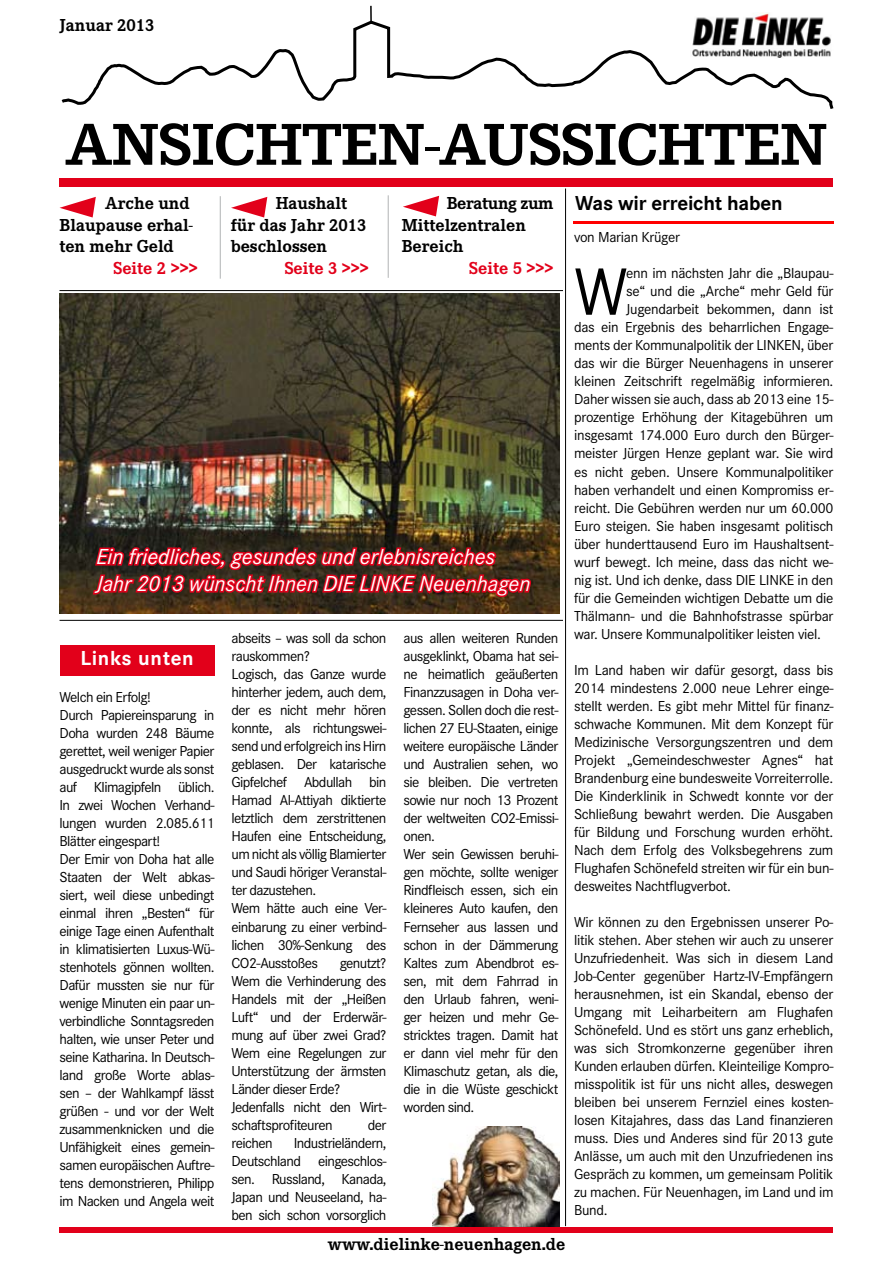
<style>
.page{position:relative;width:893px;height:1263px;background:#fff}
.page>*{position:absolute;margin:0;border:0;box-sizing:border-box;transform-origin:0 0}
.t1{font:69px "Corporate S";color:#000}
.t2{font:700 61.2px "Corporate E";letter-spacing:-.01em;color:#000;scale:1.1 1}
.t3{font:italic 22.5px/27px "Corporate S";color:#fff}
.t4{font:700 21px "Corporate S";letter-spacing:-.01em;color:#000}
.t5{font:700 21px "Corporate S";letter-spacing:.03em;color:#fff}
.t6{font:700 18px/21.6px "Corporate E";color:#000}
.t7{font:700 18px "Corporate E";color:#e2001a}
.t8{font:15px/18px "Corporate S";letter-spacing:-.04em;color:#000}
.t9{font:15px "Corporate S";letter-spacing:-.02em;color:#000}
</style>
<div class="page">
<img style="left:60px;top:293px;width:499px;height:321px">
<div style="left:60px;top:646px;width:154px;height:30px;background:#e2001a"></div>
<svg style="left:61px;top:21px;width:773px;height:88px"></svg>
<svg style="left:370px;top:6px;width:2px;height:16px"></svg>
<img style="left:690px;top:12px;width:143px;height:47px">
<div style="left:60px;top:179px;width:773px;height:8px;background:#e2001a"></div>
<div style="left:60px;top:1228px;width:773px;height:5px;background:#e2001a"></div>
<svg style="left:231px;top:197px;width:36px;height:20px"></svg>
<svg style="left:403px;top:196px;width:36px;height:20px"></svg>
<svg style="left:60px;top:197px;width:36px;height:20px"></svg>
<hr style="left:60px;top:290px;width:503px;height:1px;background:#000">
<hr style="left:60px;top:620px;width:503px;height:1px;background:#000">
<hr style="left:565px;top:189px;width:1px;height:1037px;background:#000">
<img style="left:433px;top:1126px;width:126px;height:100px">
<hr style="left:220px;top:196px;width:1px;height:83px;background:#b1b3b4">
<hr style="left:388px;top:195px;width:1px;height:83px;background:#b1b3b4">
<hr style="left:573px;top:221px;width:260px;height:3px;background:#f00">
<svg style="left:91px;top:545px;width:442px;height:60px;background:#771b1a"></svg>
<p class="t6" style="left:60px;top:14px;width:97px">Januar 2013</p>
<h2 class="t2" style="left:65px;top:110px;width:695px">ANSICHTEN-AUSSICHTEN</h2>
<p class="t6" style="left:60px;top:193px;width:135px;text-indent:46px">Arche und<br>Blaupause erhal&shy;ten mehr Geld</p>
<p class="t7" style="left:114px;top:258px;width:86px">Seite 2 &gt;&gt;&gt;</p>
<p class="t6" style="left:231px;top:193px;width:137px;text-indent:45px">Haushalt für das Jahr 2013 beschlossen</p>
<p class="t7" style="left:285px;top:258px;width:86px">Seite 3 &gt;&gt;&gt;</p>
<p class="t6" style="left:402px;top:193px;width:153px;text-indent:45px">Beratung zum<br>Mittelzentralen<br>Bereich</p>
<p class="t7" style="left:469px;top:258px;width:86px">Seite 5 &gt;&gt;&gt;</p>
<h3 class="t3" style="left:96px;top:543px;width:436px">Ein friedliches, gesundes und erlebnisreiches<br>Jahr 2013 wünscht Ihnen DIE LINKE Neuenhagen</h3>
<h3 class="t5" style="left:80px;top:646px;width:115px">Links unten</h3>
<p class="t8" style="left:60px;top:688px;width:156px">Welch ein Erfolg!<br>Durch Papiereinsparung in<br>Doha wurden 248 Bäume gerettet, weil weniger Papier ausgedruckt wurde als sonst auf Klimagipfeln üblich.<br>In zwei Wochen Verhand&shy;lungen wurden 2.085.611<br>Blätter eingespart!<br>Der Emir von Doha hat alle<br>Staaten der Welt abkas&shy;siert, weil diese unbedingt einmal ihren „Besten“ für einige Tage einen Aufenthalt in klimatisierten Luxus-Wü&shy;stenhotels gönnen wollten.<br>Dafür mussten sie nur für wenige Minuten ein paar un&shy;verbindliche Sonntagsreden halten, wie unser Peter und seine Katharina. In Deutsch&shy;land große Worte ablas&shy;sen – der Wahlkampf lässt grüßen - und vor der Welt zusammenknicken und die<br>Unfähigkeit eines gemein&shy;samen europäischen Auftre&shy;tens demonstrieren, Philipp im Nacken und Angela weit</p>
<p class="t8" style="left:232px;top:630px;width:156px">abseits – was soll da schon rauskommen?<br>Logisch, das Ganze wurde hinterher jedem, auch dem, der es nicht mehr hören konnte, als richtungswei&shy;send und erfolgreich ins Hirn geblasen. Der katarische<br>Gipfelchef Abdullah bin<br>Hamad Al-Attiyah diktierte letztlich dem zerstrittenen<br>Haufen eine Entscheidung, um nicht als völlig Blamierter und Saudi höriger Veranstal&shy;ter dazustehen.<br>Wem hätte auch eine Ver&shy;einbarung zu einer verbind&shy;lichen 30%-Senkung des<br>CO2-Ausstoßes</p>
<p class="t8" style="left:232px;top:954px;width:156px;text-indent:108px">genutzt?<br>Wem die Verhinderung des<br>Handels mit der „Heißen<br>Luft“ und der Erderwär&shy;mung auf über zwei Grad?<br>Wem eine Regelungen zur<br>Unterstützung der ärmsten<br>Länder dieser Erde?<br>Jedenfalls nicht den Wirt&shy;schaftsprofiteuren</p>
<p class="t8" style="left:368px;top:1116px;width:20px">der</p>
<p class="t8" style="left:232px;top:1134px;width:156px;text-align:justify;text-indent:62px">Industrieländern, Deutschland eingeschlos&shy;sen. Russland, Kanada, Japan und Neuseeland, ha&shy;ben sich schon vorsorglich</p>
<p class="t8" style="left:232px;top:1134px;width:43px">reichen</p>
<p class="t8" style="left:403px;top:630px;width:156px">aus allen weiteren Runden ausgeklinkt, Obama hat sei&shy;ne heimatlich geäußerten<br>Finanzzusagen in Doha ver&shy;gessen. Sollen doch die rest&shy;lichen 27 EU-Staaten, einige weitere europäische Länder und Australien sehen, wo sie bleiben. Die vertreten sowie nur noch 13 Prozent der weltweiten CO2-Emissi&shy;onen.<br>Wer sein Gewissen beruhi&shy;gen möchte, sollte weniger<br>Rindfleisch essen, sich ein kleineres Auto kaufen, den<br>Fernseher aus lassen und schon in der Dämmerung<br>Kaltes zum Abendbrot es&shy;sen, mit dem Fahrrad in den Urlaub fahren, weni&shy;ger heizen und mehr Ge&shy;stricktes tragen. Damit hat er dann viel mehr für den<br>Klimaschutz getan, als die, die in die Wüste geschickt worden sind.</p>
<p class="t6" style="left:328px;top:1233px;width:239px">www.dielinke-neuenhagen.de</p>
<h3 class="t4" style="left:575px;top:191px;width:209px">Was wir erreicht haben</h3>
<p class="t9" style="left:574px;top:229px;width:107px">von Marian Krüger</p>
<h1 class="t1" style="left:574px;top:252px;width:55px">W</h1>
<p class="t9" style="left:626px;top:265px;width:209px">enn im nächsten Jahr die „Blaupau-</p>
<p class="t9" style="left:626px;top:283px;width:209px">se“ und die „Arche“ mehr Geld für</p>
<p class="t9" style="left:626px;top:301px;width:209px">Jugendarbeit bekommen, dann ist</p>
<p class="t9" style="left:574px;top:319px;width:261px">das ein Ergebnis des beharrlichen Engage-</p>
<p class="t9" style="left:574px;top:337px;width:261px">ments der Kommunalpolitik der LINKEN, über</p>
<p class="t9" style="left:574px;top:355px;width:261px">das wir die Bürger Neuenhagens in unserer</p>
<p class="t9" style="left:574px;top:373px;width:261px">kleinen Zeitschrift regelmäßig informieren.</p>
<p class="t9" style="left:574px;top:391px;width:261px">Daher wissen sie auch, dass ab 2013 eine 15-</p>
<p class="t9" style="left:574px;top:409px;width:261px">prozentige Erhöhung der Kitagebühren um</p>
<p class="t9" style="left:574px;top:427px;width:261px">insgesamt 174.000 Euro durch den Bürger-</p>
<p class="t9" style="left:574px;top:445px;width:261px">meister Jürgen Henze geplant war. Sie wird</p>
<p class="t9" style="left:574px;top:463px;width:261px">es nicht geben. Unsere Kommunalpolitiker</p>
<p class="t9" style="left:574px;top:481px;width:261px">haben verhandelt und einen Kompromiss er-</p>
<p class="t9" style="left:574px;top:499px;width:261px">reicht. Die Gebühren werden nur um 60.000</p>
<p class="t9" style="left:574px;top:517px;width:261px">Euro steigen. Sie haben insgesamt politisch</p>
<p class="t9" style="left:574px;top:535px;width:261px">über hunderttausend Euro im Haushaltsent-</p>
<p class="t9" style="left:574px;top:553px;width:261px">wurf bewegt. Ich meine, dass das nicht we-</p>
<p class="t9" style="left:574px;top:571px;width:261px">nig ist. Und ich denke, dass DIE LINKE in den</p>
<p class="t9" style="left:574px;top:589px;width:261px">für die Gemeinden wichtigen Debatte um die</p>
<p class="t9" style="left:574px;top:607px;width:261px">Thälmann- und die Bahnhofstrasse spürbar</p>
<p class="t9" style="left:574px;top:625px;width:248px">war. Unsere Kommunalpolitiker leisten viel.</p>
<p class="t8" style="left:574px;top:661px;width:261px;text-align:justify">Im Land haben wir dafür gesorgt, dass bis 2014 mindestens 2.000 neue Lehrer einge&shy;stellt werden. Es gibt mehr Mittel für finanz&shy;schwache Kommunen. Mit dem Konzept für Medizinische Versorgungszentren und dem Projekt „Gemeindeschwester Agnes“ hat Brandenburg eine bundesweite Vorreiterrolle.<br>Die Kinderklinik in Schwedt konnte vor der Schließung bewahrt werden. Die Ausgaben für Bildung und Forschung wurden erhöht.<br>Nach dem Erfolg des Volksbegehrens zum Flughafen Schönefeld streiten wir für ein bun&shy;desweites Nachtflugverbot.</p>
<p class="t8" style="left:574px;top:913px;width:261px;text-align:justify">Wir können zu den Ergebnissen unserer Po&shy;litik stehen. Aber stehen wir auch zu unserer Unzufriedenheit. Was sich in diesem Land Job-Center gegenüber Hartz-IV-Empfängern herausnehmen, ist ein Skandal, ebenso der Umgang mit Leiharbeitern am Flughafen Schönefeld. Und es stört uns ganz erheblich, was sich Stromkonzerne gegenüber ihren Kunden erlauben dürfen. Kleinteilige Kompro&shy;misspolitik ist für uns nicht alles, deswegen bleiben bei unserem Fernziel eines kosten&shy;losen Kitajahres, dass das Land finanzieren muss. Dies und Anderes sind für 2013 gute Anlässe, um auch mit den Unzufriedenen ins Gespräch zu kommen, um gemeinsam Politik zu machen. Für Neuenhagen, im Land und im Bund.</p>
</div>
